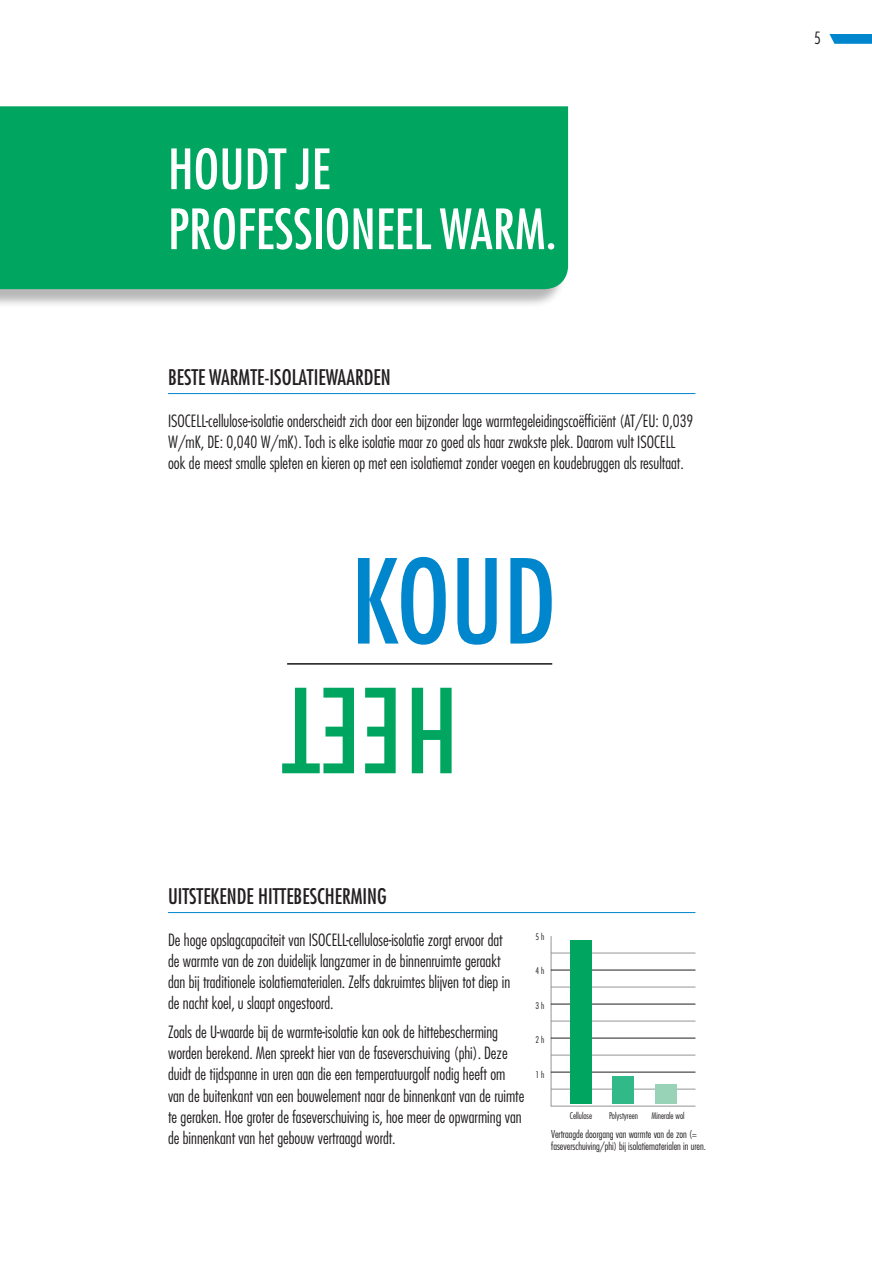
<style>
.page{position:relative;width:872px;height:1263px;background:#fff}
.page>*{position:absolute;margin:0;border:0;box-sizing:border-box;transform-origin:0 0}
.t1{font:500 condensed 113.4px "Futura LT Pro";color:#0086cc}
.t2{font:500 condensed 113.4px "Futura LT Pro";color:#00a660}
.t3{font:500 condensed 54px/60px "Futura LT Pro";color:#fff}
.t4{font:500 condensed 21px "Futura LT Pro";color:#231f20}
.t5{font:300 condensed 16.5px/21px "Futura LT Pro";color:#231f20}
.t6{font:300 condensed 10.5px/12px "Futura LT Pro";color:#231f20}
.t7{font:300 condensed 9px "Futura LT Pro";color:#231f20}
</style>
<div class="page">
<hr style="left:168px;top:912px;width:527px;height:1px;background:#0086cc">
<div style="left:0;top:109px;width:566px;height:199px;background:#231f20;opacity:.32"></div>
<div style="left:0;top:106px;width:568px;height:183px;background:#00a660"></div>
<hr style="left:168px;top:393px;width:527px;height:1px;background:#0086cc">
<hr style="left:287px;top:663px;width:265px;height:2px;background:#231f20">
<hr style="left:551px;top:936px;width:1px;height:170px;background:#939598">
<hr style="left:551px;top:1106px;width:144px;height:1px;background:#939598">
<hr style="left:551px;top:1089px;width:144px;height:1px;background:#939598">
<hr style="left:551px;top:1072px;width:144px;height:1px;background:#231f20">
<hr style="left:551px;top:1055px;width:144px;height:1px;background:#939598">
<hr style="left:551px;top:1038px;width:144px;height:1px;background:#231f20">
<hr style="left:551px;top:1021px;width:144px;height:1px;background:#939598">
<hr style="left:551px;top:1004px;width:144px;height:1px;background:#231f20">
<hr style="left:551px;top:987px;width:144px;height:1px;background:#939598">
<hr style="left:551px;top:970px;width:144px;height:1px;background:#231f20">
<hr style="left:551px;top:953px;width:144px;height:1px;background:#939598">
<div style="left:570px;top:940px;width:21px;height:164px;background:#00a660"></div>
<div style="left:612px;top:1076px;width:22px;height:28px;background:#32b98a"></div>
<div style="left:655px;top:1085px;width:21px;height:19px;background:#99d3b7"></div>
<svg style="left:829px;top:34px;width:43px;height:10px"></svg>
<h2 class="t3" style="left:168px;top:138px;width:390px">HOUDT JE<br>PROFESSIONEEL WARM.</h2>
<p class="t4" style="left:168px;top:362px;width:224px">BESTE WARMTE-ISOLATIEWAARDEN</p>
<p class="t5" style="left:168px;top:410px;width:527px">ISOCELL-cellulose-isolatie onderscheidt zich door een bijzonder lage warmtegeleidingscoëfficiënt (AT/EU: 0,039<br>W/mK, DE: 0,040 W/mK). Toch is elke isolatie maar zo goed als haar zwakste plek. Daarom vult ISOCELL ook de meest smalle spleten en kieren op met een isolatiemat zonder voegen en koudebruggen als resultaat.</p>
<h1 class="t1" style="left:351px;top:524px;width:207px">KOUD</h1>
<h1 class="t2" style="left:458px;top:808px;width:177px;rotate:-180deg">HEET</h1>
<p class="t4" style="left:168px;top:881px;width:220px">UITSTEKENDE HITTEBESCHERMING</p>
<p class="t5" style="left:168px;top:929px;width:344px">De hoge opslagcapaciteit van ISOCELL-cellulose-isolatie zorgt ervoor dat de warmte van de zon duidelijk langzamer in de binnenruimte geraakt dan bij traditionele isolatiematerialen. Zelfs dakruimtes blijven tot diep in de nacht koel, u slaapt ongestoord.</p>
<p class="t5" style="left:168px;top:1022px;width:358px">Zoals de U-waarde bij de warmte-isolatie kan ook de hittebescherming worden berekend. Men spreekt hier van de faseverschuiving (phi). Deze duidt de tijdspanne in uren aan die een temperatuurgolf nodig heeft om van de buitenkant van een bouwelement naar de binnenkant van de ruimte te geraken. Hoe groter de faseverschuiving is, hoe meer de opwarming van de binnenkant van het gebouw vertraagd wordt.</p>
<p class="t7" style="left:535px;top:931px;width:10px">5 h</p>
<p class="t7" style="left:535px;top:965px;width:10px">4 h</p>
<p class="t7" style="left:535px;top:1000px;width:10px">3 h</p>
<p class="t7" style="left:535px;top:1034px;width:10px">2 h</p>
<p class="t7" style="left:535px;top:1068px;width:10px">1 h</p>
<p class="t7" style="left:570px;top:1110px;width:24px">Cellulose</p>
<p class="t7" style="left:609px;top:1110px;width:31px">Polystyreen</p>
<p class="t7" style="left:651px;top:1110px;width:35px">Minerale wol</p>
<p class="t6" style="left:551px;top:1128px;width:156px">Vertraagde doorgang van warmte van de zon (= faseverschuiving/phi) bij isolatiematerialen in uren.</p>
<p class="t5" style="left:814px;top:27px;width:8px">5</p>
</div>
